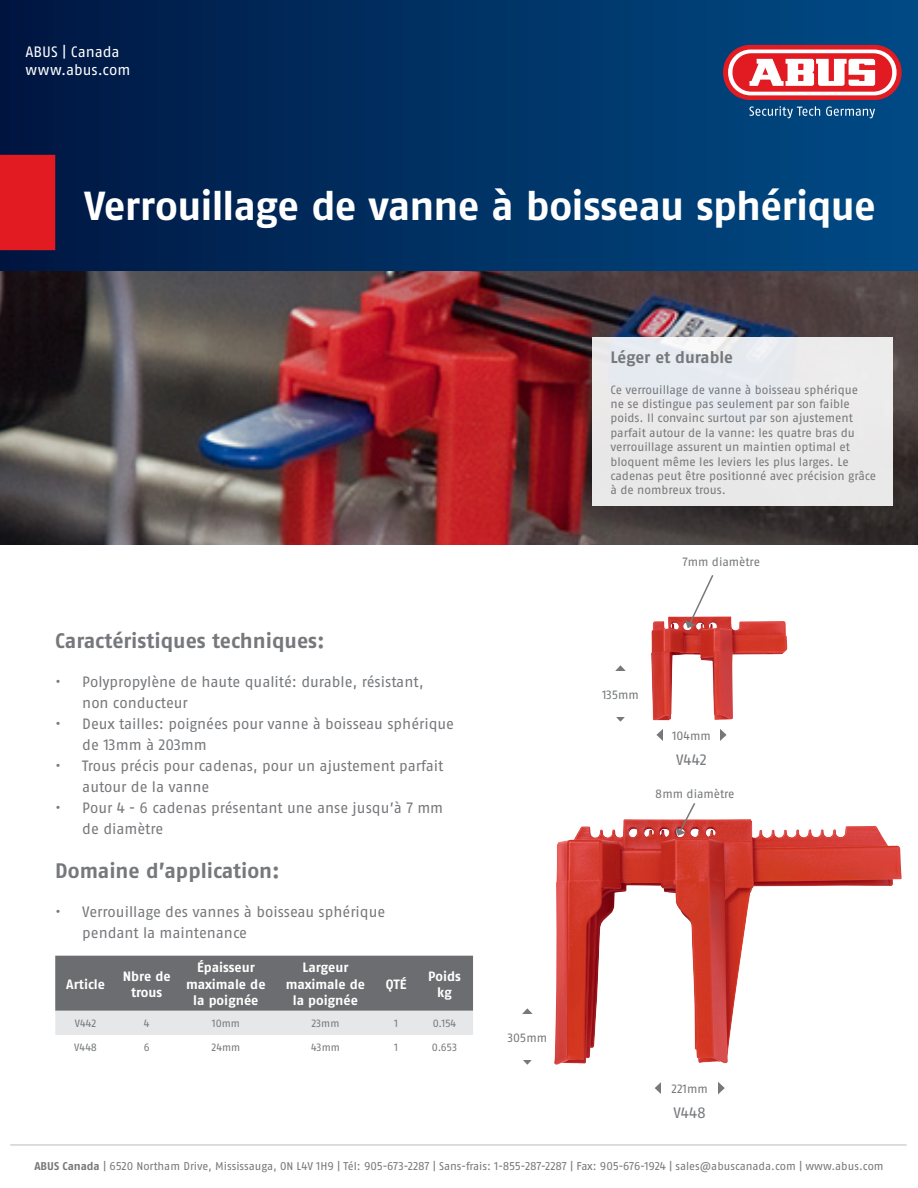
<style>
.page{position:relative;width:918px;height:1188px;background:#fff}
.page>*{position:absolute;margin:0;border:0;box-sizing:border-box;transform-origin:0 0}
.Cover_Headline{font:700 40.5px "ABUS Fago Pro";letter-spacing:-.015em;color:#fff}
.t1{font:700 21px "ABUS Fago Pro";color:#76787b}
.t2{font:700 16.5px "ABUS Fago Pro";letter-spacing:-.005em;color:#76787b}
.t3{font:15px/21px "ABUS Fago Pro";color:#76787b}
.Cover_Headline-2{font:15px "ABUS Fago Pro";color:#fff}
.t4{font:700 13.5px/16.2px "ABUS Fago Pro";color:#fff;text-align:center}
.t5{font:12px/14.4px "ABUS Fago Pro";color:#76787b}
.t6{font:11.25px "ABUS Fago Pro";letter-spacing:-.005em;color:#76787b}
.t7{font:10.5px "ABUS Fago Pro";color:#76787b}
.s1{font-weight:700}
</style>
<div class="page">
<div style="left:0;top:0;width:918px;height:284px;background:linear-gradient(to right,#001742,#004b86)"></div>
<img style="left:0;top:271px;width:918px;height:273px">
<svg style="left:723px;top:45px;width:179px;height:55px;background:#df2930"></svg>
<div style="left:728px;top:50px;width:169px;height:45px;background:#fff;border-radius:23px"></div>
<div style="left:732px;top:53px;width:160px;height:39px;background:#e21a21;border-radius:19px"></div>
<svg style="left:750px;top:59px;width:125px;height:27px"></svg>
<svg style="left:749px;top:106px;width:71px;height:12px"></svg>
<svg style="left:826px;top:106px;width:49px;height:12px"></svg>
<div style="left:0;top:155px;width:55px;height:95px;background:#e21a21"></div>
<hr style="left:10px;top:1144px;width:897px;height:2px;background:#d1d2d4">
<div style="left:592px;top:337px;width:301px;height:169px;background:#eae9ea"></div>
<svg style="left:522px;top:1008px;width:11px;height:6px"></svg>
<svg style="left:523px;top:1060px;width:9px;height:5px"></svg>
<img style="left:554px;top:819px;width:192px;height:246px">
<hr style="left:660px;top:1087px;width:59px;height:2px;background:#76787b">
<svg style="left:655px;top:1082px;width:6px;height:12px"></svg>
<svg style="left:718px;top:1082px;width:7px;height:12px"></svg>
<div style="left:662px;top:1080px;width:56px;height:17px;background:#fff"></div>
<svg style="left:676px;top:803px;width:21px;height:33px"></svg>
<img style="left:651px;top:617px;width:136px;height:103px">
<svg style="left:656px;top:729px;width:7px;height:12px"></svg>
<svg style="left:720px;top:729px;width:7px;height:12px"></svg>
<svg style="left:615px;top:665px;width:11px;height:6px"></svg>
<svg style="left:616px;top:717px;width:9px;height:5px"></svg>
<svg style="left:685px;top:575px;width:30px;height:53px"></svg>
<svg style="left:55px;top:956px;width:418px;height:79px;background:#919295"></svg>
<p class="Cover_Headline-2" style="left:25px;top:43px;width:96px">ABUS | Canada</p>
<p class="Cover_Headline-2" style="left:25px;top:61px;width:106px">www.abus.com</p>
<p class="Cover_Headline" style="left:84px;top:182px;width:793px">Verrouillage de vanne à boisseau sphérique</p>
<p class="t2" style="left:610px;top:347px;width:124px">Léger et durable</p>
<p class="t5" style="left:610px;top:382px;width:267px">Ce verrouillage de vanne à boisseau sphérique<br>ne se distingue pas seulement par son faible poids. Il convainc surtout par son ajustement parfait autour de la vanne: les quatre bras du verrouillage assurent un maintien optimal et bloquent même les leviers les plus larges. Le cadenas peut être positionné avec précision grâce à de nombreux trous.</p>
<p class="t1" style="left:55px;top:628px;width:271px">Caractéristiques techniques:</p>
<p class="t3" style="left:82px;top:671px;width:343px;text-indent:-27px">• Polypropylène de haute qualité: durable, résistant, non conducteur</p>
<p class="t3" style="left:82px;top:713px;width:373px;text-indent:-27px">• Deux tailles: poignées pour vanne à boisseau sphérique de 13mm à 203mm</p>
<p class="t3" style="left:82px;top:755px;width:363px;text-indent:-27px">• Trous précis pour cadenas, pour un ajustement parfait autour de la vanne</p>
<p class="t3" style="left:82px;top:797px;width:363px;text-indent:-27px">• Pour 4 - 6 cadenas présentant une anse jusqu’à 7 mm de diamètre</p>
<p class="t1" style="left:55px;top:858px;width:226px">Domaine d’application:</p>
<p class="t3" style="left:82px;top:901px;width:305px;text-indent:-27px">• Verrouillage des vannes à boisseau sphérique pendant la maintenance</p>
<p class="t4" style="left:66px;top:976px;width:40px">Article</p>
<p class="t4" style="left:123px;top:968px;width:49px">Nbre de trous</p>
<p class="t4" style="left:186px;top:960px;width:81px">Épaisseur maximale de la poignée</p>
<p class="t4" style="left:302px;top:960px;width:48px">Largeur</p>
<p class="t4" style="left:286px;top:976px;width:81px">maximale de</p>
<p class="t4" style="left:293px;top:992px;width:67px">la poignée</p>
<p class="t4" style="left:386px;top:976px;width:22px">QTÉ</p>
<p class="t4" style="left:428px;top:968px;width:34px">Poids kg</p>
<p class="t7" style="left:75px;top:1017px;width:23px">V442</p>
<p class="t7" style="left:144px;top:1017px;width:7px">4</p>
<p class="t7" style="left:212px;top:1017px;width:30px">10mm</p>
<p class="t7" style="left:311px;top:1017px;width:30px">23mm</p>
<p class="t7" style="left:394px;top:1017px;width:5px">1</p>
<p class="t7" style="left:433px;top:1017px;width:25px">0.154</p>
<p class="t7" style="left:74px;top:1041px;width:24px">V448</p>
<p class="t7" style="left:144px;top:1041px;width:7px">6</p>
<p class="t7" style="left:212px;top:1041px;width:30px">24mm</p>
<p class="t7" style="left:311px;top:1041px;width:30px">43mm</p>
<p class="t7" style="left:394px;top:1041px;width:5px">1</p>
<p class="t7" style="left:432px;top:1041px;width:27px">0.653</p>
<p class="t5" style="left:508px;top:1030px;width:41px">305mm</p>
<p class="t5" style="left:682px;top:555px;width:79px">7mm diamètre</p>
<p class="t5" style="left:602px;top:687px;width:38px">135mm</p>
<p class="t5" style="left:672px;top:729px;width:40px">104mm</p>
<p class="t3" style="left:676px;top:750px;width:32px">V442</p>
<p class="t5" style="left:655px;top:786px;width:81px">8mm diamètre</p>
<p class="t5" style="left:672px;top:1082px;width:38px">221mm</p>
<p class="t3" style="left:673px;top:1103px;width:34px">V448</p>
<p class="t6" style="left:34px;top:1159px;width:851px"><span class="s1">ABUS Canada</span> | 6520 Northam Drive, Mississauga, ON L4V 1H9 | Tél: 905-673-2287 | Sans-frais: 1-855-287-2287 | Fax: 905-676-1924 | sales@abuscanada.com | www.abus.com</p>
</div>
